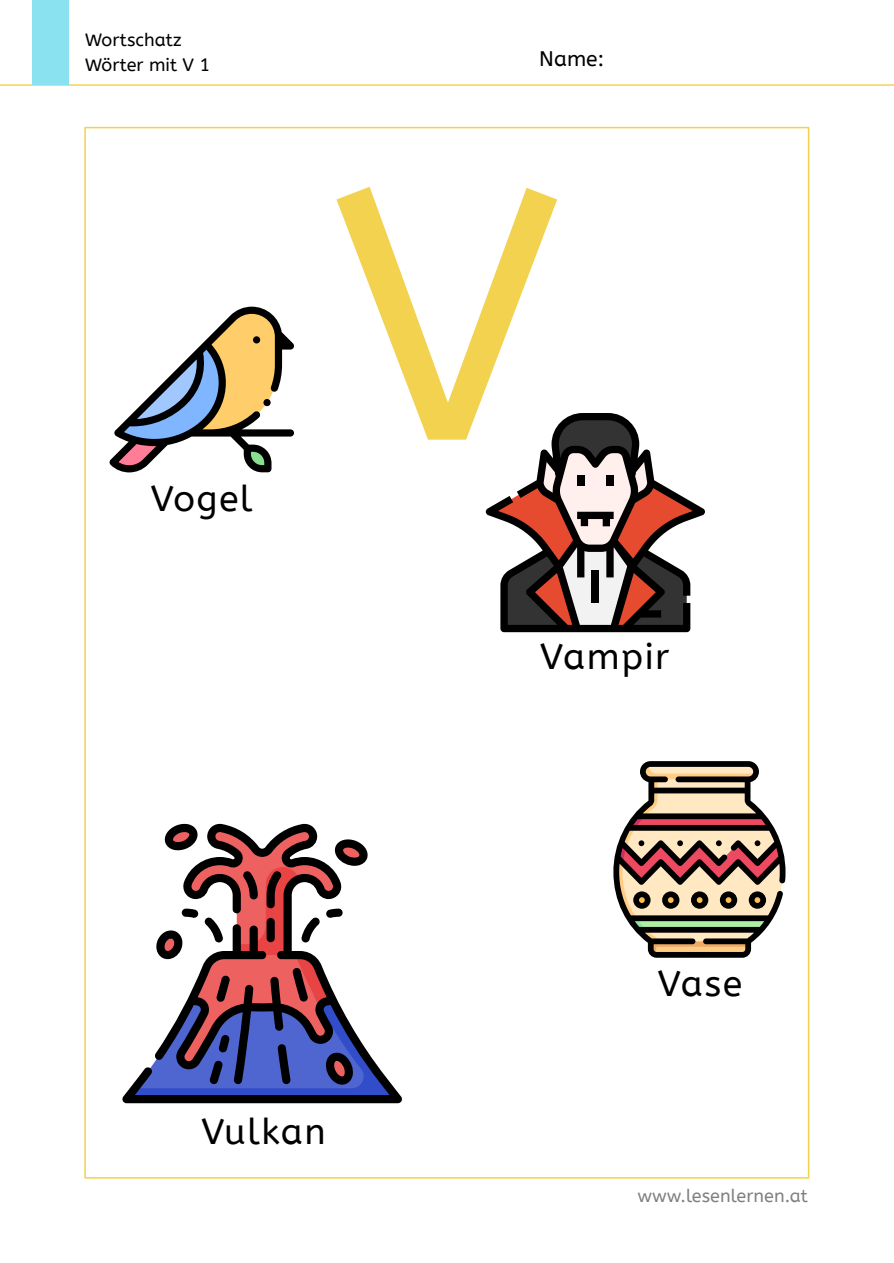
<style>
.page{position:relative;width:894px;height:1263px;background:#fff}
.page>*{position:absolute;margin:0;border:0;box-sizing:border-box;transform-origin:0 0}
.t1{font:355.65px "A Bee Zee";color:#f3d250}
.t2{font:36px "A Bee Zee";letter-spacing:.04em;color:#000}
.t3{font:21px "A Bee Zee";color:#000}
.t4{font:18px "A Bee Zee";color:#000}
.t5{font:18px "A Bee Zee";color:#808080}
</style>
<div class="page">
<hr style="left:0;top:84px;width:893px;height:2px;background:#f3d250">
<div style="left:32px;top:0;width:36px;height:85px;background:#8ae2f0"></div>
<svg style="left:109px;top:307px;width:185px;height:165px"></svg>
<svg style="left:613px;top:761px;width:172px;height:197px"></svg>
<svg style="left:122px;top:1092px;width:280px;height:11px"></svg>
<svg style="left:126px;top:823px;width:272px;height:276px"></svg>
<div style="left:266px;top:918px;width:9px;height:24px;background:#000;border-radius:4px"></div>
<svg style="left:485px;top:413px;width:219px;height:219px"></svg>
<svg style="left:489px;top:417px;width:212px;height:211px"></svg>
<div style="left:577px;top:475px;width:7px;height:11px;background:#000"></div>
<div style="left:606px;top:475px;width:7px;height:11px;background:#000"></div>
<div style="left:591px;top:570px;width:7px;height:33px;background:#000"></div>
<p class="t4" style="left:85px;top:30px;width:98px">Wortschatz</p>
<p class="t4" style="left:85px;top:54px;width:127px">Wörter mit V 1</p>
<p class="t3" style="left:539px;top:47px;width:66px">Name:</p>
<h2 class="t2" style="left:151px;top:478px;width:103px">Vogel</h2>
<h1 class="t1" style="left:333px;top:112px;width:229px">V</h1>
<h2 class="t2" style="left:540px;top:635px;width:131px">Vampir</h2>
<h2 class="t2" style="left:201px;top:1111px;width:126px">Vulkan</h2>
<h2 class="t2" style="left:657px;top:962px;width:86px">Vase</h2>
<p class="t5" style="left:637px;top:1185px;width:172px">www.lesenlernen.at</p>
</div>
